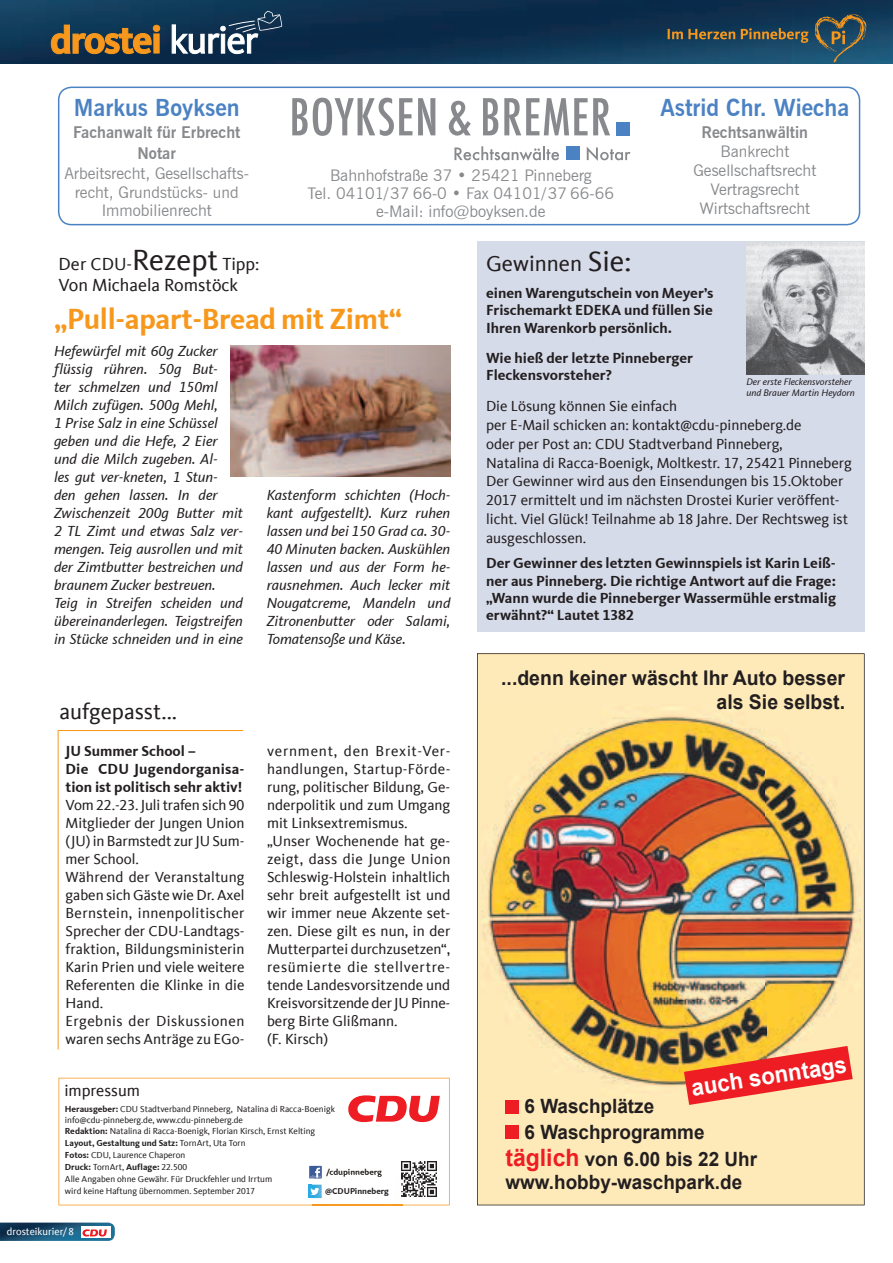
<style>
.page{position:relative;width:893px;height:1263px;background:#fff}
.page>*{position:absolute;margin:0;border:0;box-sizing:border-box;transform-origin:0 0}
.t1{font:700 30px "CDU Kievit Tab";letter-spacing:-.01em;color:#f7981d}
.t2{font:700 23.25px "News Gothic BT";color:#4b82c3}
.t3{font:700 23.1px "Arial";color:#fff;scale:.96 1}
.t4{font:22.5px "CDU Kievit Tab";color:#231f20}
.t5{font:700 20.25px/24.3px "Arial";color:#231f20;text-align:right;scale:.96 1}
.t6{font:700 19.65px "Arial";color:#231f20;scale:.96 1}
.t7{font:18px/21px "CDU Kievit Tab";color:#231f20}
.t8{font:16.5px "CDU Kievit Tab";color:#231f20}
.t9{font:16.05px/19.2px "News Gothic BT";color:#87898c;text-align:center}
.t10{font:700 16.05px/20.5px "News Gothic BT";color:#87898c;text-align:center}
.t11{font:15px/18px "CDU Kievit Tab";color:#231f20}
.t12{font:italic 15px/18px "CDU Kievit Tab";color:#231f20}
.t13{font:700 15px/17.2px "CDU Kievit Tab";color:#231f20}
.t14{font:10.5px "CDU Kievit Tab";color:#fff}
.t15{font:italic 9.75px/10.5px "CDU Kievit Tab";color:#231f20}
.t16{font:9px/11.7px "CDU Kievit Tab";color:#231f20}
.t17{font:700 8.7px "CDU Kievit Tab";color:#231f20}
.s1{font-size:30px}
.s2{font-weight:700}
.s3{font-size:29.25px}
.s4{font-size:23.85px;color:#ee1d23}
</style>
<div class="page">
<img style="left:0;top:0;width:893px;height:64px">
<svg style="left:668px;top:28px;width:140px;height:15px;background:#53564a"></svg>
<img style="left:813px;top:12px;width:53px;height:51px">
<svg style="left:51px;top:25px;width:109px;height:29px;background:#886835"></svg>
<svg style="left:172px;top:11px;width:110px;height:43px"></svg>
<svg style="left:58px;top:1078px;width:392px;height:127px"></svg>
<hr style="left:58px;top:730px;width:1px;height:319px;background:#f7981d">
<hr style="left:58px;top:730px;width:185px;height:1px;background:#f7981d">
<div style="left:343px;top:1092px;width:99px;height:35px;background:#fff"></div>
<svg style="left:348px;top:1095px;width:92px;height:27px"></svg>
<div style="left:477px;top:241px;width:388px;height:390px;background:#d6dbea"></div>
<div style="left:477px;top:653px;width:388px;height:552px;background:#feeab8"></div>
<div style="left:58px;top:87px;width:802px;height:138px;border:2px solid #4b82c3;border-radius:13px"></div>
<svg style="left:395px;top:1160px;width:43px;height:39px"></svg>
<img style="left:401px;top:1161px;width:35px;height:35px">
<div style="left:307px;top:1184px;width:15px;height:15px;background:#fff"></div>
<div style="left:308px;top:1185px;width:13px;height:13px;background:#2aaae1"></div>
<div style="left:308px;top:1165px;width:15px;height:14px;background:#fff"></div>
<svg style="left:309px;top:1166px;width:13px;height:12px"></svg>
<img style="left:313px;top:1155px;width:82px;height:24px">
<img style="left:326px;top:1168px;width:56px;height:6px">
<img style="left:312px;top:1179px;width:90px;height:27px">
<img style="left:312px;top:1204px;width:90px;height:1px">
<img style="left:394px;top:1174px;width:8px;height:25px">
<svg style="left:401px;top:1174px;width:1px;height:22px"></svg>
<svg style="left:394px;top:1160px;width:1px;height:30px"></svg>
<svg style="left:310px;top:1165px;width:13px;height:33px"></svg>
<img style="left:326px;top:1174px;width:56px;height:3px">
<img style="left:0;top:1222px;width:115px;height:19px">
<div style="left:81px;top:1227px;width:29px;height:10px;background:#fff"></div>
<svg style="left:82px;top:1229px;width:25px;height:7px"></svg>
<img style="left:482px;top:705px;width:378px;height:394px">
<div style="left:505px;top:1099px;width:14px;height:14px;background:#ee1d23"></div>
<div style="left:505px;top:1125px;width:14px;height:14px;background:#ee1d23"></div>
<svg style="left:684px;top:1046px;width:169px;height:59px;background:#e9694e"></svg>
<div style="left:616px;top:122px;width:14px;height:13px;background:#4b82c3"></div>
<svg style="left:292px;top:98px;width:120px;height:38px"></svg>
<svg style="left:418px;top:98px;width:17px;height:37px"></svg>
<svg style="left:449px;top:101px;width:22px;height:35px"></svg>
<svg style="left:483px;top:98px;width:15px;height:37px"></svg>
<svg style="left:504px;top:98px;width:106px;height:37px"></svg>
<svg style="left:454px;top:146px;width:105px;height:15px"></svg>
<svg style="left:587px;top:147px;width:43px;height:14px"></svg>
<div style="left:566px;top:147px;width:13px;height:13px;background:#4b82c3"></div>
<img style="left:746px;top:242px;width:118px;height:133px">
<img style="left:230px;top:345px;width:220px;height:131px">
<h2 class="t2" style="left:74px;top:93px;width:167px">Markus Boyksen</h2>
<p class="t10" style="left:73px;top:122px;width:169px">Fachanwalt für Erbrecht<br>Notar</p>
<p class="t9" style="left:64px;top:164px;width:186px;line-height:18.5px">Arbeitsrecht, Gesellschafts&shy;recht, Grundstücks- und<br>Immobilienrecht</p>
<p class="t9" style="left:308px;top:166px;width:308px;line-height:18px">Bahnhofstraße 37 • 25421 Pinneberg<br>Tel. 04101/37 66-0 • Fax 04101/37 66-66 e-Mail: info@boyksen.de</p>
<h2 class="t2" style="left:660px;top:93px;width:190px">Astrid Chr. Wiecha</h2>
<p class="t10" style="left:702px;top:122px;width:108px">Rechtsanwältin</p>
<p class="t9" style="left:693px;top:142px;width:124px">Bankrecht<br>Gesellschaftsrecht<br>Vertragsrecht<br>Wirtschaftsrecht</p>
<p class="t7" style="left:58px;top:254px;width:203px">Der CDU-<span class="s1">Rezept</span> Tipp:<br>Von Michaela Romstöck</p>
<h1 class="t1" style="left:55px;top:301px;width:349px">„Pull-apart-Bread mit Zimt“</h1>
<p class="t12" style="left:54px;top:342px;width:191px">Hefewürfel mit 60g Zucker flüssig rühren. 50g But-<br>ter schmelzen und 150ml<br>Milch zufügen. 500g Mehl,<br>1 Prise Salz in eine Schüssel geben und die Hefe, 2 Eier und die Milch zugeben. Al-<br>les gut ver-kneten, 1 Stun&shy;den gehen lassen. In der<br>Zwischenzeit 200g Butter mit<br>2 TL Zimt und etwas Salz ver&shy;mengen. Teig ausrollen und mit der Zimtbutter bestreichen und braunem Zucker bestreuen.<br>Teig in Streifen scheiden und übereinanderlegen. Teigstreifen in Stücke schneiden und in eine</p>
<p class="t12" style="left:267px;top:486px;width:185px;text-align:justify">Kastenform schichten (Hoch&shy;kant aufgestellt). Kurz ruhen lassen und bei 150 Grad ca. 30- 40 Minuten backen. Auskühlen lassen und aus der Form he&shy;rausnehmen. Auch lecker mit Nougatcreme, Mandeln und Zitronenbutter oder Salami, Tomatensoße und Käse.</p>
<h3 class="t4" style="left:60px;top:699px;width:119px">aufgepasst...</h3>
<p class="t13" style="left:66px;top:742px;width:181px;line-height:18px">JU Summer School –<br>Die CDU Jugendorganisa&shy;tion ist politisch sehr aktiv!</p>
<p class="t11" style="left:66px;top:796px;width:181px">Vom 22.-23. Juli trafen sich 90<br>Mitglieder der Jungen Union (JU) in Barmstedt zur JU Sum&shy;mer School.<br>Während der Veranstaltung gaben sich Gäste wie Dr. Axel<br>Bernstein, innenpolitischer<br>Sprecher der CDU-Landtags&shy;fraktion, Bildungsministerin<br>Karin Prien und viele weitere<br>Referenten die Klinke in die<br>Hand.<br>Ergebnis der Diskussionen waren sechs Anträge zu EGo-</p>
<p class="t8" style="left:64px;top:1081px;width:77px">impressum</p>
<p class="t11" style="left:267px;top:742px;width:185px">vernment, den Brexit-Ver&shy;handlungen, Startup-Förde&shy;rung, politischer Bildung, Ge&shy;nderpolitik und zum Umgang mit Linksextremismus. „Unser Wochenende hat ge&shy;zeigt, dass die Junge Union<br>Schleswig-Holstein inhaltlich sehr breit aufgestellt ist und wir immer neue Akzente set&shy;zen. Diese gilt es nun, in der<br>Mutterpartei durchzusetzen“, resümierte die stellvertre&shy;tende Landesvorsitzende und<br>Kreisvorsitzende der JU Pinne&shy;berg Birte Glißmann.<br>(F. Kirsch)</p>
<p class="t16" style="left:65px;top:1103px;width:272px"><span class="s2">Herausgeber:</span> CDU Stadtverband Pinneberg, Natalina di Racca-Boenigk info@cdu-pinneberg.de, www.cdu-pinneberg.de<br><span class="s2">Redaktion:</span> Natalina di Racca-Boenigk, Florian Kirsch, Ernst Kelting <span class="s2">Layout, Gestaltung und Satz:</span> TornArt, Uta Torn<br><span class="s2">Fotos:</span> CDU, Laurence Chaperon<br><span class="s2">Druck:</span> TornArt, <span class="s2">Auflage:</span> 22.500<br>Alle Angaben ohne Gewähr. Für Druckfehler und Irrtum<br>wird keine Haftung übernommen. September 2017</p>
<p class="t17" style="left:326px;top:1167px;width:57px">/cdupinneberg</p>
<p class="t17" style="left:325px;top:1186px;width:65px">@CDUPinneberg</p>
<p class="t14" style="left:7px;top:1226px;width:69px">drosteikurier/ 8</p>
<h3 class="t4" style="left:486px;top:250px;width:147px">Gewinnen <span class="s3">Sie:</span></h3>
<p class="t13" style="left:486px;top:284px;width:229px;text-align:justify">einen Warengutschein von Meyer’s Frischemarkt EDEKA und füllen Sie Ihren Warenkorb persönlich.</p>
<p class="t13" style="left:486px;top:349px;width:208px">Wie hieß der letzte Pinneberger<br>Fleckensvorsteher?</p>
<p class="t11" style="left:486px;top:397px;width:367px;line-height:18.8px">Die Lösung können Sie einfach<br>per E-Mail schicken an: kontakt@cdu-pinneberg.de<br>oder per Post an: CDU Stadtverband Pinneberg,<br>Natalina di Racca-Boenigk, Moltkestr. 17, 25421 Pinneberg Der Gewinner wird aus den Einsendungen bis 15.Oktober 2017 ermittelt und im nächsten Drostei Kurier veröffent&shy;licht. Viel Glück! Teilnahme ab 18 Jahre. Der Rechtsweg ist ausgeschlossen.</p>
<p class="t13" style="left:486px;top:555px;width:351px;text-align:justify">Der Gewinner des letzten Gewinnspiels ist Karin Leiß&shy;ner aus Pinneberg. Die richtige Antwort auf die Frage: „Wann wurde die Pinneberger Wassermühle erstmalig erwähnt?“ Lautet 1382</p>
<p class="t15" style="left:746px;top:377px;width:110px">Der erste Fleckensvorsteher und Brauer Martin Heydorn</p>
<h3 class="t5" style="left:501px;top:666px;width:360px">...denn keiner wäscht Ihr Auto besser als Sie selbst.</h3>
<h3 class="t3" style="left:689px;top:1073px;width:165px;rotate:-9deg">auch sonntags</h3>
<h3 class="t6" style="left:525px;top:1093px;width:136px">6 Waschplätze</h3>
<h3 class="t6" style="left:525px;top:1119px;width:189px">6 Waschprogramme</h3>
<h3 class="t6" style="left:505px;top:1145px;width:264px"><span class="s4">täglich</span> von 6.00 bis 22 Uhr</h3>
<h3 class="t6" style="left:505px;top:1169px;width:248px">www.hobby-waschpark.de</h3>
</div>
